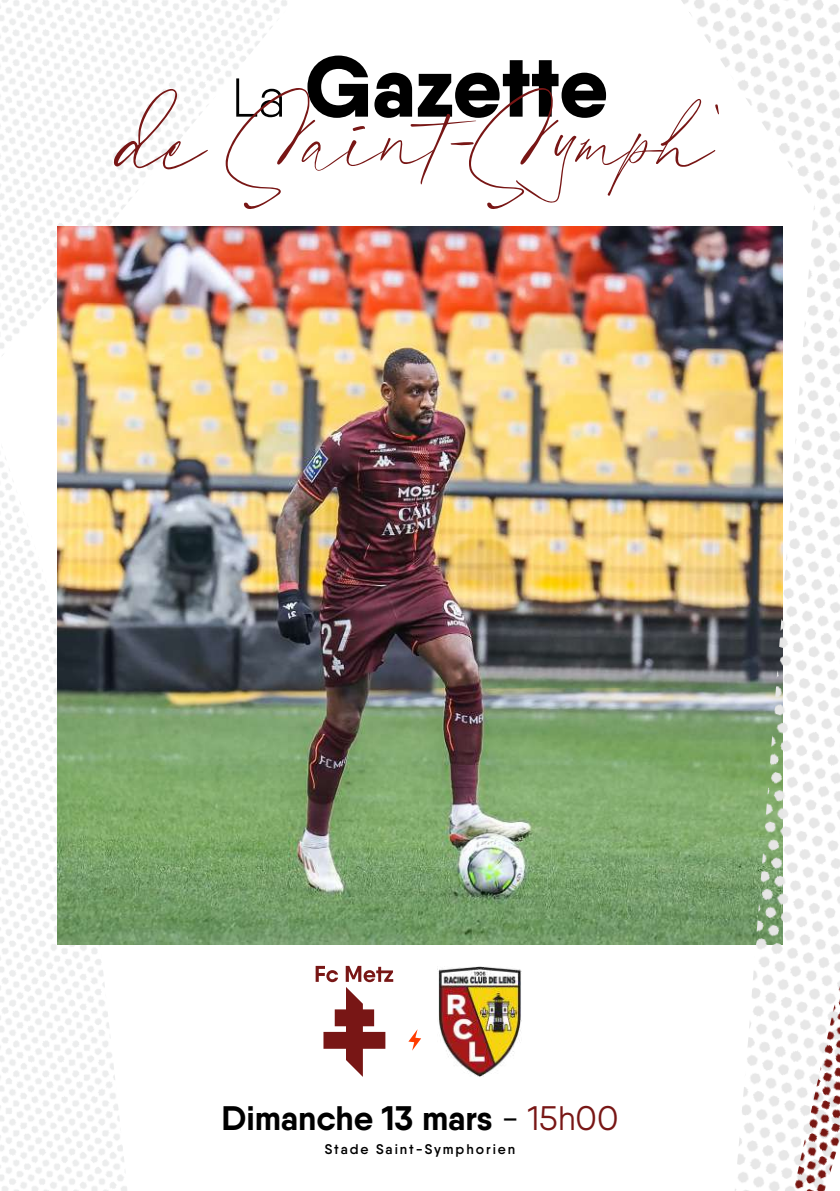
<style>
.page{position:relative;width:840px;height:1191px;background:#fff}
.page>*{position:absolute;margin:0;border:0;box-sizing:border-box;transform-origin:0 0}
.t1{font:85.6px "Mariyam";letter-spacing:-.02em;color:#781615}
.t2{font:800 85.6px "Qanelas";letter-spacing:-.005em;color:#000}
.t3{font:700 34px "Qanelas";color:#000}
.t4{font:600 14px "Qanelas";letter-spacing:.14em;color:#000}
.s1{font-weight:300;font-size:54.6px}
.s2{font-weight:400}
.s3{font-weight:400;color:#781615}
</style>
<div class="page">
<img style="left:0;top:0;width:317px;height:1191px">
<img style="left:437px;top:966px;width:84px;height:110px">
<svg style="left:315px;top:966px;width:78px;height:111px"></svg>
<svg style="left:408px;top:1029px;width:13px;height:21px"></svg>
<img style="left:58px;top:227px;width:622px;height:717px">
<img style="left:680px;top:0;width:159px;height:1191px">
<img style="left:793px;top:979px;width:46px;height:212px">
<h1 class="t2" style="left:231px;top:32px;width:378px"><span class="s1">La</span> Gazette</h1>
<h1 class="t1" style="left:118px;top:83px;width:605px">de Saint-Symph'</h1>
<h2 class="t3" style="left:221px;top:1096px;width:398px">Dimanche 13 mars <span class="s2">-</span> <span class="s3">15h00</span></h2>
<p class="t4" style="left:324px;top:1140px;width:192px">Stade Saint-Symphorien</p>
</div>
